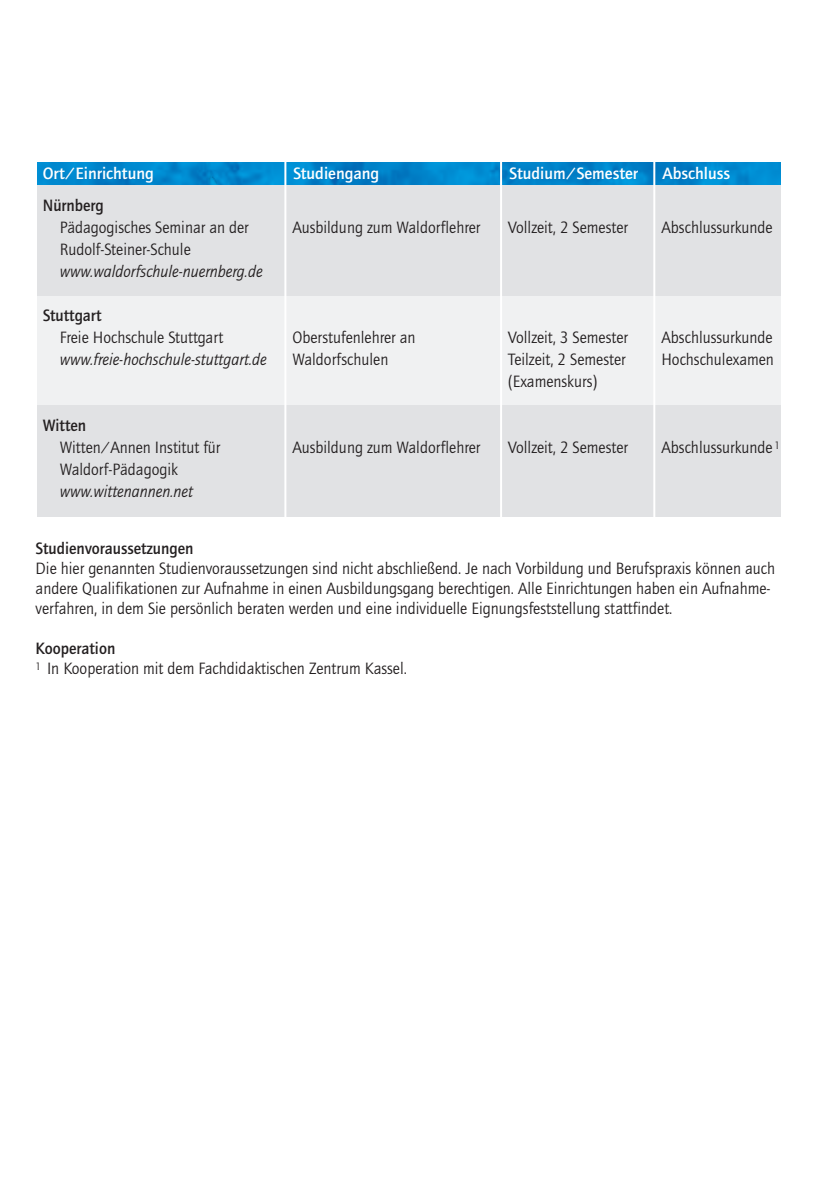
<style>
.page{position:relative;width:840px;height:1191px;background:#fff}
.page>*{position:absolute;margin:0;border:0;box-sizing:border-box;transform-origin:0 0}
.t1{font:17px/22px "Quay Sans";color:#231f20;scale:.95 1}
.t2{font:italic 17px "Quay Sans";color:#231f20;scale:.95 1}
.t3{font:500 17px "Quay Sans";color:#fff}
.t4{font:500 17px "Quay Sans";color:#231f20;scale:.95 1}
.s1{font-weight:500}
</style>
<div class="page">
<div style="left:37px;top:185px;width:743px;height:325px;background:#f0f1f2"></div>
<img style="left:37px;top:163px;width:743px;height:22px">
<div style="left:37px;top:186px;width:743px;height:110px;background:#e1e2e4"></div>
<div style="left:37px;top:404px;width:743px;height:112px;background:#e1e2e4"></div>
<hr style="left:284px;top:152px;width:2px;height:374px;background:#fff">
<hr style="left:500px;top:152px;width:2px;height:374px;background:#fff">
<hr style="left:653px;top:152px;width:2px;height:372px;background:#fff">
<p class="t3" style="left:43px;top:163px;width:112px">Ort/Einrichtung</p>
<p class="t3" style="left:293px;top:163px;width:88px">Studiengang</p>
<p class="t3" style="left:509px;top:163px;width:130px">Studium/Semester</p>
<p class="t3" style="left:662px;top:163px;width:69px">Abschluss</p>
<p class="t4" style="left:43px;top:195px;width:66px">Nürnberg</p>
<p class="t1" style="left:60px;top:216px;width:200px">Pädagogisches Seminar an der<br>Rudolf-Steiner-Schule</p>
<p class="t2" style="left:60px;top:261px;width:215px">www.waldorfschule-nuernberg.de</p>
<p class="t4" style="left:43px;top:305px;width:63px">Stuttgart</p>
<p class="t1" style="left:60px;top:326px;width:173px">Freie Hochschule Stuttgart</p>
<p class="t2" style="left:60px;top:349px;width:219px">www.freie-hochschule-stuttgart.de</p>
<p class="t1" style="left:292px;top:216px;width:199px">Ausbildung zum Waldorflehrer</p>
<p class="t1" style="left:508px;top:216px;width:128px">Vollzeit, 2 Semester</p>
<p class="t1" style="left:661px;top:216px;width:119px">Abschlussurkunde</p>
<p class="t1" style="left:292px;top:326px;width:131px">Oberstufenlehrer an<br>Waldorfschulen</p>
<p class="t1" style="left:508px;top:326px;width:128px">Vollzeit, 3 Semester<br>Teilzeit, 2 Semester (Examenskurs)</p>
<p class="t1" style="left:661px;top:326px;width:120px">Abschlussurkunde<br>Hochschulexamen</p>
<p class="t4" style="left:43px;top:415px;width:47px">Witten</p>
<p class="t1" style="left:60px;top:436px;width:171px">Witten/Annen Institut für<br>Waldorf-Pädagogik</p>
<p class="t2" style="left:60px;top:481px;width:142px">www.wittenannen.net</p>
<p class="t1" style="left:292px;top:436px;width:199px">Ausbildung zum Waldorflehrer</p>
<p class="t1" style="left:508px;top:436px;width:128px">Vollzeit, 2 Semester</p>
<p class="t1" style="left:661px;top:436px;width:126px">Abschlussurkunde <sup>1</sup></p>
<p class="t4" style="left:36px;top:538px;width:167px">Studienvoraussetzungen</p>
<p class="t1" style="left:36px;top:558px;width:779px;line-height:20px">Die hier genannten Studienvoraussetzungen sind nicht abschließend. Je nach Vorbildung und Berufspraxis können auch andere Qualifikationen zur Aufnahme in einen Ausbildungsgang berechtigen. Alle Einrichtungen haben ein Aufnahme&shy;verfahren, in dem Sie persönlich beraten werden und eine individuelle Eignungsfeststellung stattfindet.</p>
<p class="t1" style="left:36px;top:638px;width:392px;line-height:20px"><span class="s1">Kooperation<br></span><sup>1</sup> In Kooperation mit dem Fachdidaktischen Zentrum Kassel.</p>
</div>
